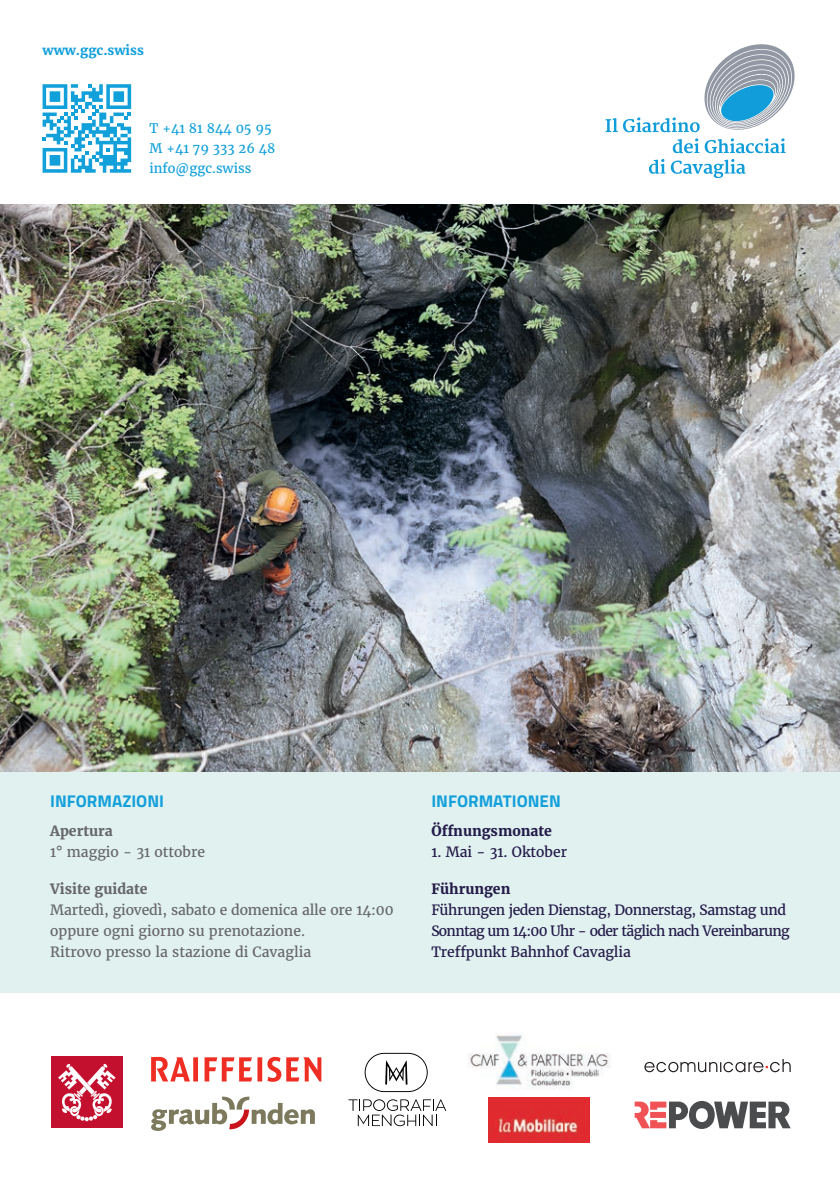
<style>
.page{position:relative;width:840px;height:1191px;background:#fff}
.page>*{position:absolute;margin:0;border:0;box-sizing:border-box;transform-origin:0 0}
.t1{font:700 17px "Titillium Web";color:#12a0db}
.t2{font:14px/21px "Merriweather";color:#666768}
.t3{font:14px/21px "Merriweather";letter-spacing:-.03em;color:#231b49}
.t4{font:700 14px "Merriweather";color:#231b49}
.t5{font:700 14px "Merriweather";color:#666768}
.t6{font:14px "Merriweather";color:#231b49}
.t7{font:13px/20px "Merriweather";color:#12a0db}
.t8{font:700 13px "Merriweather";color:#12a0db}
</style>
<div class="page">
<div style="left:0;top:771px;width:839px;height:221px;background:#e1f1f0"></div>
<img style="left:0;top:204px;width:839px;height:567px">
<svg style="left:43px;top:84px;width:88px;height:89px"></svg>
<div style="left:51px;top:1056px;width:71px;height:72px;background:#c3102f"></div>
<svg style="left:58px;top:1063px;width:57px;height:58px"></svg>
<svg style="left:634px;top:1100px;width:156px;height:29px"></svg>
<svg style="left:151px;top:1057px;width:170px;height:24px"></svg>
<svg style="left:151px;top:1096px;width:164px;height:34px"></svg>
<svg style="left:644px;top:1059px;width:146px;height:13px"></svg>
<svg style="left:364px;top:1052px;width:63px;height:40px"></svg>
<svg style="left:348px;top:1099px;width:98px;height:27px"></svg>
<img style="left:468px;top:1034px;width:143px;height:55px">
<img style="left:488px;top:1097px;width:101px;height:45px">
<svg style="left:649px;top:159px;width:96px;height:19px"></svg>
<svg style="left:605px;top:44px;width:189px;height:109px"></svg>
<p class="t8" style="left:43px;top:42px;width:103px">www.ggc.swiss</p>
<p class="t7" style="left:149px;top:118px;width:127px">T +41 81 844 05 95<br>M +41 79 333 26 48 info@ggc.swiss</p>
<p class="t1" style="left:50px;top:788px;width:115px">INFORMAZIONI</p>
<p class="t5" style="left:50px;top:822px;width:64px">Apertura</p>
<p class="t2" style="left:50px;top:841px;width:156px">1° maggio - 31 ottobre</p>
<p class="t5" style="left:50px;top:880px;width:99px">Visite guidate</p>
<p class="t2" style="left:50px;top:899px;width:345px">Martedì, giovedì, sabato e domenica alle ore 14:00 oppure ogni giorno su prenotazione.<br>Ritrovo presso la stazione di Cavaglia</p>
<p class="t1" style="left:431px;top:788px;width:131px">INFORMATIONEN</p>
<p class="t4" style="left:431px;top:822px;width:122px">Öffnungsmonate</p>
<p class="t6" style="left:431px;top:843px;width:137px">1. Mai - 31. Oktober</p>
<p class="t4" style="left:431px;top:880px;width:80px">Führungen</p>
<p class="t3" style="left:431px;top:899px;width:359px">Führungen jeden Dienstag, Donnerstag, Samstag und<br>Sonntag um 14:00 Uhr - oder täglich nach Vereinbarung<br>Treffpunkt Bahnhof Cavaglia</p>
</div>
